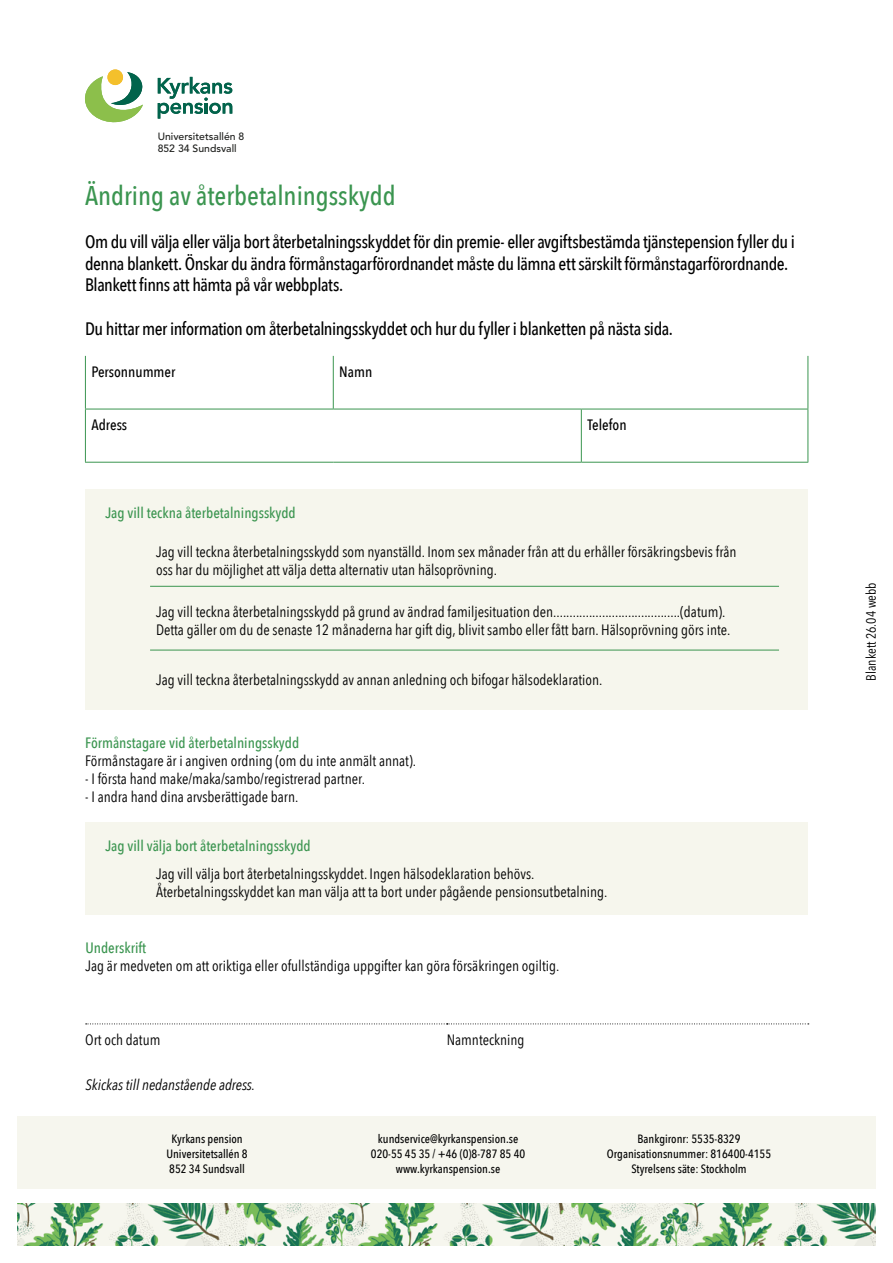
<style>
.page{position:relative;width:893px;height:1263px;background:#fff}
.page>*{position:absolute;margin:0;border:0;box-sizing:border-box;transform-origin:0 0}
.Blankett_rubrik_1_gr{font:500 27px "Avenir Next Condensed";color:#3b9550}
.Blankett_ingress{font:500 18px/21.6px "Avenir Next Condensed";letter-spacing:-.025em;color:#000}
.Blankett_brödtext{font:15px/18px "Avenir Next Condensed";color:#000}
.Blankett_rubrik_2_gr{font:500 15px "Avenir Next Condensed";color:#3b9550}
.Blankett_brödtext-2{font:italic 15px "Avenir Next Condensed";color:#000}
.Blankett_brödtext-3{font:500 15px "Avenir Next Condensed";color:#000}
.blankettnummer{font:13.5px "Avenir Next Condensed";color:#000}
.t1{font:500 12px/15px "Avenir Next Condensed";color:#000;text-align:center}
.t2{font:500 10.5px/12.6px "Avenir";color:#1d1e1c}
</style>
<div class="page">
<div style="left:17px;top:1116px;width:859px;height:72px;background:#f6f6ee"></div>
<img style="left:17px;top:1203px;width:859px;height:43px">
<svg style="left:107px;top:69px;width:16px;height:16px"></svg>
<div style="left:107px;top:70px;width:16px;height:15px;background:#f4c02c;border-radius:50%"></div>
<svg style="left:85px;top:72px;width:58px;height:51px"></svg>
<svg style="left:158px;top:77px;width:74px;height:42px"></svg>
<div style="left:86px;top:822px;width:722px;height:93px;background:#f6f6ed"></div>
<hr style="left:85px;top:356px;width:1px;height:53px;background:#3b9550">
<hr style="left:333px;top:356px;width:1px;height:53px;background:#3b9550">
<hr style="left:807px;top:356px;width:1px;height:53px;background:#3b9550">
<hr style="left:85px;top:409px;width:248px;height:1px;background:#3b9550">
<hr style="left:85px;top:409px;width:1px;height:53px;background:#3b9550">
<hr style="left:333px;top:409px;width:248px;height:1px;background:#3b9550">
<hr style="left:581px;top:409px;width:227px;height:1px;background:#3b9550">
<hr style="left:581px;top:409px;width:1px;height:53px;background:#3b9550">
<hr style="left:807px;top:409px;width:1px;height:53px;background:#3b9550">
<hr style="left:85px;top:462px;width:248px;height:1px;background:#3b9550">
<hr style="left:333px;top:462px;width:248px;height:1px;background:#3b9550">
<hr style="left:581px;top:462px;width:227px;height:1px;background:#3b9550">
<div style="left:86px;top:490px;width:722px;height:220px;background:#f6f6ed"></div>
<hr style="left:150px;top:586px;width:629px;height:1px;background:#3b9550">
<hr style="left:150px;top:650px;width:629px;height:1px;background:#3b9550">
<svg style="left:86px;top:1023px;width:723px;height:1px"></svg>
<p class="t2" style="left:158px;top:129px;width:88px">Universitetsallén 8<br>852 34 Sundsvall</p>
<p class="Blankett_rubrik_1_gr" style="left:85px;top:179px;width:312px">Ändring av återbetalningsskydd</p>
<p class="Blankett_ingress" style="left:85px;top:231px;width:711px">Om du vill välja eller välja bort återbetalningsskyddet för din premie- eller avgiftsbestämda tjänstepension fyller du i denna blankett. Önskar du ändra förmånstagarförordnandet måste du lämna ett särskilt förmånstagarförordnande.<br>Blankett finns att hämta på vår webbplats.</p>
<p class="Blankett_ingress" style="left:85px;top:317px;width:589px">Du hittar mer information om återbetalningsskyddet och hur du fyller i blanketten på nästa sida.</p>
<p class="Blankett_brödtext-3" style="left:91px;top:363px;width:86px">Personnummer</p>
<p class="Blankett_brödtext-3" style="left:339px;top:363px;width:34px">Namn</p>
<p class="Blankett_brödtext-3" style="left:91px;top:416px;width:37px">Adress</p>
<p class="Blankett_brödtext-3" style="left:587px;top:416px;width:41px">Telefon</p>
<p class="Blankett_rubrik_2_gr" style="left:105px;top:503px;width:192px">Jag vill teckna återbetalningsskydd</p>
<p class="Blankett_brödtext" style="left:156px;top:542px;width:582px">Jag vill teckna återbetalningsskydd som nyanställd. Inom sex månader från att du erhåller försäkringsbevis från oss har du möjlighet att välja detta alternativ utan hälsoprövning.</p>
<p class="Blankett_brödtext" style="left:156px;top:602px;width:571px">Jag vill teckna återbetalningsskydd på grund av ändrad familjesituation den.......................................(datum).</p>
<p class="Blankett_brödtext" style="left:156px;top:620px;width:576px">Detta gäller om du de senaste 12 månaderna har gift dig, blivit sambo eller fått barn. Hälsoprövning görs inte.</p>
<p class="Blankett_brödtext" style="left:156px;top:670px;width:448px">Jag vill teckna återbetalningsskydd av annan anledning och bifogar hälsodeklaration.</p>
<p class="Blankett_rubrik_2_gr" style="left:85px;top:733px;width:215px">Förmånstagare vid återbetalningsskydd</p>
<p class="Blankett_brödtext" style="left:85px;top:751px;width:332px">Förmånstagare är i angiven ordning (om du inte anmält annat).</p>
<p class="Blankett_brödtext" style="left:85px;top:769px;width:281px">- I första hand make/maka/sambo/registrerad partner.</p>
<p class="Blankett_brödtext" style="left:85px;top:787px;width:214px">- I andra hand dina arvsberättigade barn.</p>
<p class="Blankett_rubrik_2_gr" style="left:105px;top:837px;width:207px">Jag vill välja bort återbetalningsskydd</p>
<p class="Blankett_brödtext" style="left:156px;top:864px;width:380px">Jag vill välja bort återbetalningsskyddet. Ingen hälsodeklaration behövs.</p>
<p class="Blankett_brödtext" style="left:156px;top:882px;width:453px">Återbetalningsskyddet kan man välja att ta bort under pågående pensionsutbetalning.</p>
<p class="Blankett_rubrik_2_gr" style="left:86px;top:939px;width:62px">Underskrift</p>
<p class="Blankett_brödtext" style="left:86px;top:956px;width:475px">Jag är medveten om att oriktiga eller ofullständiga uppgifter kan göra försäkringen ogiltig.</p>
<p class="Blankett_brödtext" style="left:85px;top:1030px;width:77px">Ort och datum</p>
<p class="Blankett_brödtext" style="left:447px;top:1030px;width:79px">Namnteckning</p>
<p class="Blankett_brödtext-2" style="left:86px;top:1076px;width:171px">Skickas till nedanstående adress.</p>
<p class="t1" style="left:166px;top:1131px;width:83px">Kyrkans pension<br>Universitetsallén 8<br>852 34 Sundsvall</p>
<p class="t1" style="left:371px;top:1131px;width:156px">kundservice@kyrkanspension.se<br>020-55 45 35 / +46 (0)8-787 85 40 www.kyrkanspension.se</p>
<p class="t1" style="left:607px;top:1131px;width:166px">Bankgironr: 5535-8329<br>Organisationsnummer: 816400-4155<br>Styrelsens säte: Stockholm</p>
<p class="blankettnummer" style="left:860px;top:681px;width:100px;rotate:-90deg">Blankett 26.04 webb</p>
</div>
